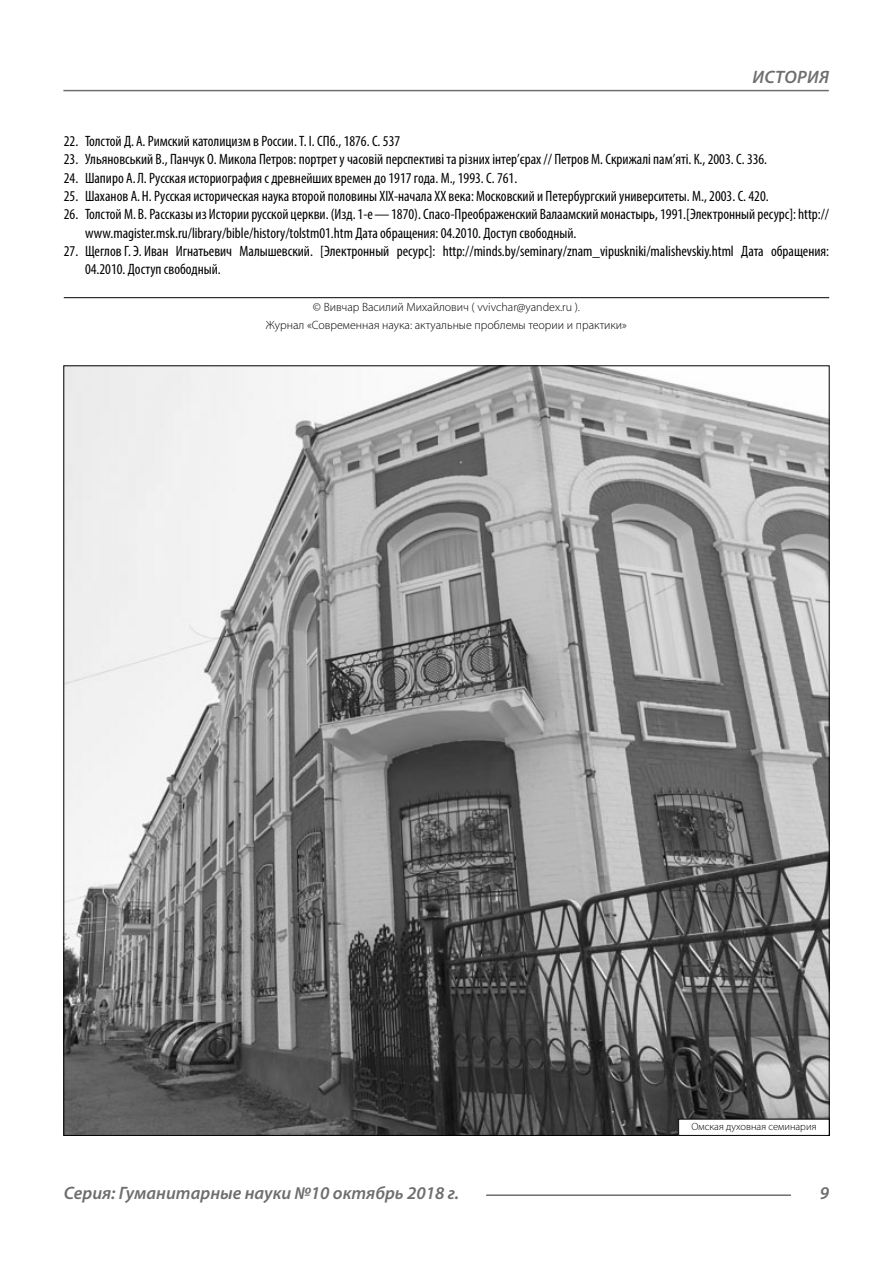
<style>
.page{position:relative;width:893px;height:1263px;background:#fff}
.page>*{position:absolute;margin:0;border:0;box-sizing:border-box;transform-origin:0 0}
.t1{font:italic 600 18px "Myriad Pro";color:#6e6e6e}
.t2{font:condensed 15px/18.3px "Myriad Pro";color:#000}
.Copy{font:300 12px/18.3px "Myriad Pro";color:#000;text-align:center}
.Author-doc{font:300 10.5px "Myriad Pro";color:#000}
</style>
<div class="page">
<hr style="left:64px;top:297px;width:765px;height:1px;background:#000">
<img style="left:65px;top:367px;width:763px;height:767px">
<div style="left:679px;top:1119px;width:150px;height:16px;background:#fff"></div>
<div style="left:678px;top:1119px;width:152px;height:17px;border:1px solid #000"></div>
<hr style="left:63px;top:90px;width:766px;height:1px;background:#6e6e6e">
<hr style="left:486px;top:1194px;width:305px;height:2px;background:#6e6e6e">
<p class="t1" style="left:752px;top:66px;width:24px">История</p>
<p class="t2" style="left:64px;top:132px;width:338px">22. Толстой Д. А. Римский католицизм в России. Т. I. СПб., 1876. С. 537</p>
<p class="t2" style="left:64px;top:150px;width:705px">23. Ульяновський В., Панчук О. Микола Петров: портрет у часовій перспективі та різних інтер’єрах // Петров М. Скрижалі пам’яті. К., 2003. С. 336.</p>
<p class="t2" style="left:64px;top:168px;width:455px">24. Шапиро А. Л. Русская историография с древнейших времен до 1917 года. М., 1993. С. 761.</p>
<p class="t2" style="left:64px;top:187px;width:706px">25. Шаханов А. Н. Русская историческая наука второй половины XIX-начала XX века: Московский и Петербургский университеты. М., 2003. С. 420.</p>
<p class="t2" style="left:85px;top:205px;width:746px;text-indent:-21px">26. Толстой М. В. Рассказы из Истории русской церкви. (Изд.1-е—1870). Спасо-Преображенский Валаамский монастырь, 1991.[Электронный ресурс]: http:// www.magister.msk.ru/library/bible/history/tolstm01.htm Дата обращения: 04.2010. Доступ свободный.</p>
<p class="t2" style="left:85px;top:242px;width:746px;text-indent:-21px">27. Щеглов Г.Э. Иван Игнатьевич Малышевский. [Электронный ресурс]: http://minds.by/seminary/znam_vipuskniki/malishevskiy.html Дата обращения:<br>04.2010. Доступ свободный.</p>
<p class="Copy" style="left:266px;top:298px;width:363px">© Вивчар Василий Михайлович ( vvivchar@yandex.ru ).<br>Журнал «Современная наука: актуальные проблемы теории и практики»</p>
<p class="Author-doc" style="left:691px;top:1120px;width:127px">Омская духовная семинария</p>
<p class="t1" style="left:64px;top:1182px;width:397px">Серия: Гуманитарные науки №10 октябрь 2018 г.</p>
<p class="t1" style="left:820px;top:1182px;width:11px">9</p>
</div>
